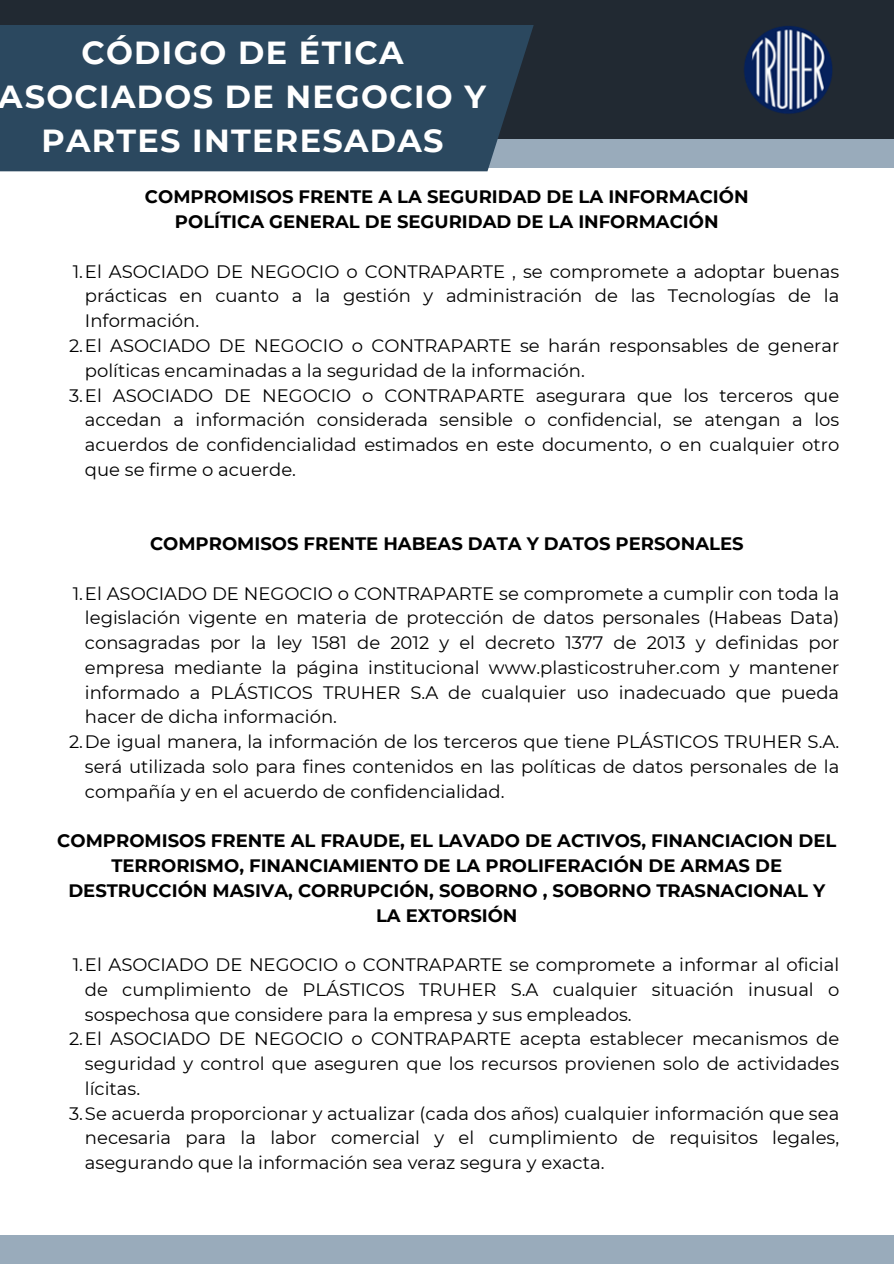
<style>
.page{position:relative;width:894px;height:1264px;background:#fff}
.page>*{position:absolute;margin:0;border:0;box-sizing:border-box;transform-origin:0 0}
.t1{font:700 31.8px/43.8px "Montserrat";letter-spacing:.04em;color:#fff;text-align:center}
.t2{font:18px "Montserrat";color:#000}
.t3{font:700 18px/24.8px "Montserrat";color:#000;text-align:center}
</style>
<div class="page">
<div style="left:0;top:0;width:893px;height:140px;background:#212932"></div>
<div style="left:0;top:140px;width:893px;height:28px;background:#99abbb"></div>
<img style="left:744px;top:26px;width:89px;height:88px">
<div style="left:0;top:25px;width:533px;height:146px;background:#2b485f"></div>
<div style="left:1px;top:1234px;width:892px;height:29px;background:#99abbb"></div>
<h1 class="t1" style="left:-1px;top:31px;width:488px">CÓDIGO DE ÉTICA<br>ASOCIADOS DE NEGOCIO Y<br>PARTES INTERESADAS</h1>
<p class="t3" style="left:145px;top:184px;width:605px">COMPROMISOS FRENTE A LA SEGURIDAD DE LA INFORMACIÓN<br>POLÍTICA GENERAL DE SEGURIDAD DE LA INFORMACIÓN</p>
<p class="t2" style="left:73px;top:260px;width:767px">1.El ASOCIADO DE NEGOCIO o CONTRAPARTE , se compromete a adoptar buenas</p>
<p class="t2" style="left:85px;top:285px;width:755px">prácticas en cuanto a la gestión y administración de las Tecnologías de la</p>
<p class="t2" style="left:85px;top:310px;width:116px">Información.</p>
<p class="t2" style="left:69px;top:334px;width:771px">2.El ASOCIADO DE NEGOCIO o CONTRAPARTE se harán responsables de generar</p>
<p class="t2" style="left:85px;top:359px;width:501px">políticas encaminadas a la seguridad de la información.</p>
<p class="t2" style="left:69px;top:384px;width:771px">3.El ASOCIADO DE NEGOCIO o CONTRAPARTE asegurara que los terceros que</p>
<p class="t2" style="left:85px;top:409px;width:755px">accedan a información considerada sensible o confidencial, se atengan a los</p>
<p class="t2" style="left:85px;top:433px;width:755px">acuerdos de confidencialidad estimados en este documento, o en cualquier otro</p>
<p class="t2" style="left:85px;top:458px;width:212px">que se firme o acuerde.</p>
<p class="t3" style="left:150px;top:531px;width:595px">COMPROMISOS FRENTE HABEAS DATA Y DATOS PERSONALES</p>
<p class="t2" style="left:73px;top:582px;width:767px">1.El ASOCIADO DE NEGOCIO o CONTRAPARTE se compromete a cumplir con toda la</p>
<p class="t2" style="left:85px;top:607px;width:755px">legislación vigente en materia de protección de datos personales (Habeas Data)</p>
<p class="t2" style="left:85px;top:631px;width:755px">consagradas por la ley 1581 de 2012 y el decreto 1377 de 2013 y definidas por</p>
<p class="t2" style="left:85px;top:656px;width:755px">empresa mediante la página institucional www.plasticostruher.com y mantener</p>
<p class="t2" style="left:85px;top:681px;width:755px">informado a PLÁSTICOS TRUHER S.A de cualquier uso inadecuado que pueda</p>
<p class="t2" style="left:85px;top:706px;width:253px">hacer de dicha información.</p>
<p class="t2" style="left:69px;top:730px;width:771px">2.De igual manera, la información de los terceros que tiene PLÁSTICOS TRUHER S.A.</p>
<p class="t2" style="left:85px;top:755px;width:755px">será utilizada solo para fines contenidos en las políticas de datos personales de la</p>
<p class="t2" style="left:85px;top:780px;width:421px">compañía y en el acuerdo de confidencialidad.</p>
<p class="t3" style="left:57px;top:828px;width:780px">COMPROMISOS FRENTE AL FRAUDE, EL LAVADO DE ACTIVOS, FINANCIACION DEL TERRORISMO, FINANCIAMIENTO DE LA PROLIFERACIÓN DE ARMAS DE DESTRUCCIÓN MASIVA, CORRUPCIÓN, SOBORNO , SOBORNO TRASNACIONAL Y LA EXTORSIÓN</p>
<p class="t2" style="left:73px;top:953px;width:767px">1.El ASOCIADO DE NEGOCIO o CONTRAPARTE se compromete a informar al oficial</p>
<p class="t2" style="left:85px;top:978px;width:755px">de cumplimiento de PLÁSTICOS TRUHER S.A cualquier situación inusual o</p>
<p class="t2" style="left:85px;top:1003px;width:548px">sospechosa que considere para la empresa y sus empleados.</p>
<p class="t2" style="left:69px;top:1027px;width:771px">2.El ASOCIADO DE NEGOCIO o CONTRAPARTE acepta establecer mecanismos de</p>
<p class="t2" style="left:85px;top:1052px;width:755px">seguridad y control que aseguren que los recursos provienen solo de actividades</p>
<p class="t2" style="left:85px;top:1077px;width:57px">lícitas.</p>
<p class="t2" style="left:69px;top:1102px;width:771px">3.Se acuerda proporcionar y actualizar (cada dos años) cualquier información que sea</p>
<p class="t2" style="left:85px;top:1126px;width:755px">necesaria para la labor comercial y el cumplimiento de requisitos legales,</p>
<p class="t2" style="left:85px;top:1151px;width:521px">asegurando que la información sea veraz segura y exacta.</p>
</div>
